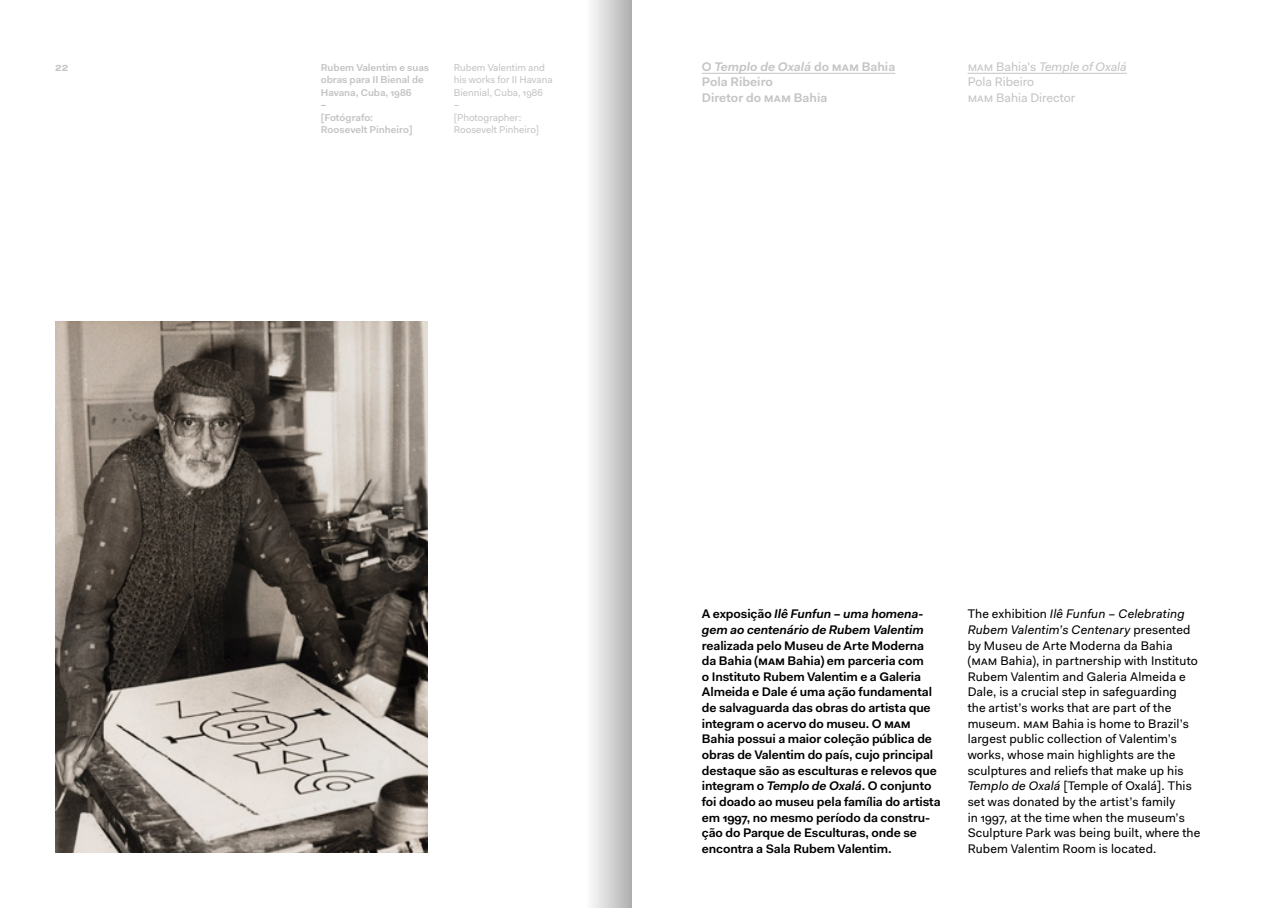
<style>
.page{position:relative;width:1262px;height:908px;background:#fff}
.page>*{position:absolute;margin:0;border:0;box-sizing:border-box;transform-origin:0 0}
.t1{font:12.5px/15.6px "Fakt";letter-spacing:.01em;color:#000}
.t2{font:600 12.5px/15.6px "Fakt";letter-spacing:-.01em;color:#000}
.t3{font:italic 600 12.5px/15.6px "Fakt";letter-spacing:-.01em;color:#000}
.t4{font:12.5px/15.6px "Fakt";color:#c4c4c4}
.t5{font:600 12.5px/15.6px "Fakt";color:#c4c4c4}
.t6{font:italic 600 12.5px "Fakt";color:#c4c4c4}
.t7{font:10px/12.5px "Fakt";color:#c4c4c4}
.t8{font:600 10px/12.5px "Fakt";letter-spacing:-.005em;color:#c4c4c4}
.s1{font-style:normal}
.s2{font-style:italic}
</style>
<div class="page">
<hr style="left:702px;top:73px;width:193px;height:1px;background:#c4c4c4">
<hr style="left:967px;top:73px;width:159px;height:1px;background:#c4c4c4">
<img style="left:55px;top:321px;width:372px;height:531px">
<div style="left:560px;top:0;width:71px;height:907px;background:linear-gradient(to right,#fff,#bbb)"></div>
<p class="t5" style="left:55px;top:58px;width:15px">22</p>
<p class="t8" style="left:321px;top:61px;width:110px">Rubem Valentim e suas obras para II Bienal de<br>Havana, Cuba, 1986<br>–<br>[Fotógrafo:<br>Roosevelt Pinheiro]</p>
<p class="t7" style="left:454px;top:61px;width:100px">Rubem Valentim and his works for II Havana<br>Biennial, Cuba, 1986<br>–<br>[Photographer:<br>Roosevelt Pinheiro]</p>
<p class="t6" style="left:702px;top:59px;width:140px"><span class="s1">O</span> Templo de Oxalá <span class="s1">do mam</span></p>
<p class="t5" style="left:861px;top:58px;width:35px">Bahia</p>
<p class="t5" style="left:702px;top:74px;width:72px">Pola Ribeiro<br>Diretor do mam</p>
<p class="t5" style="left:793px;top:90px;width:35px">Bahia</p>
<p class="t4" style="left:967px;top:58px;width:161px">mam Bahia's <span class="s2">Temple of Oxalá<br></span>Pola Ribeiro<br>mam Bahia Director</p>
<p class="t3" style="left:702px;top:605px;width:223px"><span class="s1">A exposição</span> Ilê Funfun – uma homena&shy;gem ao centenário de Rubem Valentim</p>
<p class="t2" style="left:702px;top:637px;width:224px">realizada pelo Museu de Arte Moderna da Bahia (mam</p>
<p class="t2" style="left:702px;top:652px;width:240px;text-indent:86px">Bahia) em parceria com<br>o Instituto Rubem Valentim e a Galeria Almeida e Dale é uma ação fundamental de salvaguarda das obras do artista que integram o acervo do museu. O mam<br>Bahia possui a maior coleção pública de obras de Valentim do país, cujo principal destaque são as esculturas e relevos que integram o <span class="s2">Templo de Oxalá</span>. O conjunto foi doado ao museu pela família do artista em 1997, no mesmo período da constru&shy;ção do Parque de Esculturas, onde se encontra a Sala Rubem Valentim.</p>
<p class="t1" style="left:967px;top:605px;width:234px">The exhibition <span class="s2">Ilê Funfun – Celebrating Rubem Valentim’s Centenary</span> presented by Museu de Arte Moderna da Bahia (mam Bahia), in partnership with Instituto Rubem Valentim and Galeria Almeida e Dale, is a crucial step in safeguarding<br>the artist’s works that are part of the museum. mam Bahia is home to Brazil’s largest public collection of Valentim’s works, whose main highlights are the sculptures and reliefs that make up his <span class="s2">Templo de Oxalá</span> [Temple of Oxalá]. This set was donated by the artist’s family<br>in 1997, at the time when the museum’s Sculpture Park was being built, where the Rubem Valentim Room is located.</p>
</div>
